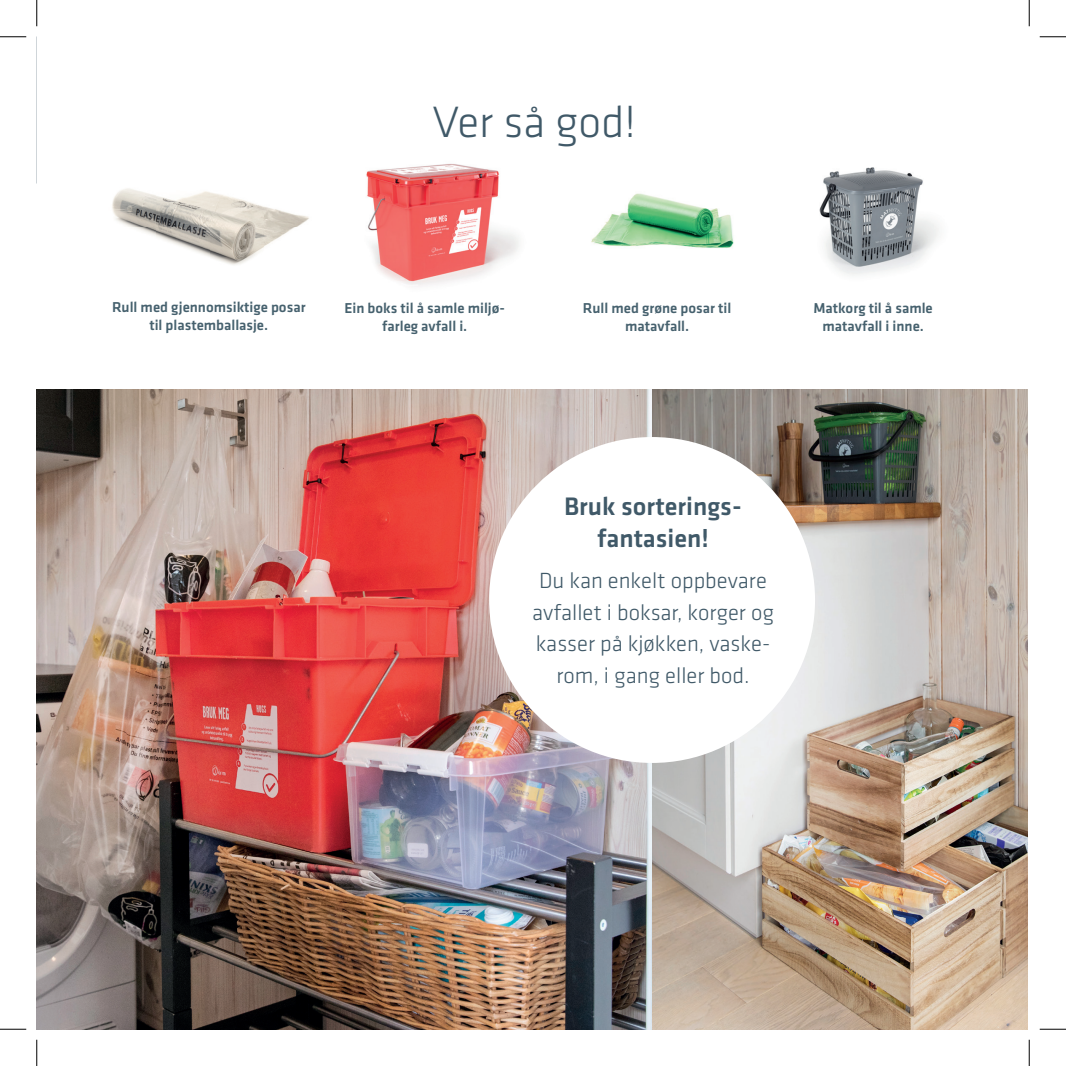
<style>
.page{position:relative;width:1066px;height:1066px;background:#fff}
.page>*{position:absolute;margin:0;border:0;box-sizing:border-box;transform-origin:0 0}
.t1{font:300 45.5px "Klavika Basic";color:#405968}
.t2{font:500 26.25px/31.5px "Klavika Basic";color:#405968;text-align:center}
.t3{font:300 22.75px/31.5px "Klavika Basic";color:#405968;text-align:center}
.t4{font:500 14.88px/17.8px "Klavika Basic";color:#46616e;text-align:center}
</style>
<div class="page">
<img style="left:37px;top:389px;width:615px;height:640px">
<img style="left:652px;top:389px;width:376px;height:640px">
<img style="left:591px;top:193px;width:143px;height:55px">
<img style="left:819px;top:168px;width:120px;height:107px">
<img style="left:366px;top:164px;width:153px;height:122px">
<img style="left:112px;top:188px;width:197px;height:77px">
<div style="left:489px;top:437px;width:326px;height:326px;background:#fff;border-radius:50%"></div>
<svg style="left:0;top:36px;width:26px;height:1px"></svg>
<svg style="left:1039px;top:36px;width:27px;height:1px"></svg>
<svg style="left:0;top:1029px;width:26px;height:1px"></svg>
<svg style="left:1039px;top:1029px;width:27px;height:1px"></svg>
<svg style="left:36px;top:0;width:1px;height:26px"></svg>
<svg style="left:36px;top:1039px;width:1px;height:27px"></svg>
<svg style="left:1029px;top:0;width:1px;height:26px"></svg>
<svg style="left:1029px;top:1039px;width:1px;height:27px"></svg>
<h1 class="t1" style="left:432px;top:94px;width:205px">Ver så god!</h1>
<p class="t4" style="left:112px;top:298px;width:195px">Rull med gjennomsiktige posar til plastemballasje.</p>
<p class="t4" style="left:344px;top:298px;width:162px">Ein boks til å samle miljø&shy;farleg avfall i.</p>
<p class="t4" style="left:583px;top:298px;width:150px">Rull med grøne posar til matavfall.</p>
<p class="t4" style="left:813px;top:298px;width:121px">Matkorg til å samle matavfall i inne.</p>
<h2 class="t2" style="left:564px;top:490px;width:179px">Bruk sorterings&shy;fantasien!</h2>
<h3 class="t3" style="left:532px;top:565px;width:243px">Du kan enkelt oppbevare avfallet i boksar, korger og kasser på kjøkken, vaske&shy;rom, i gang eller bod.</h3>
</div>
